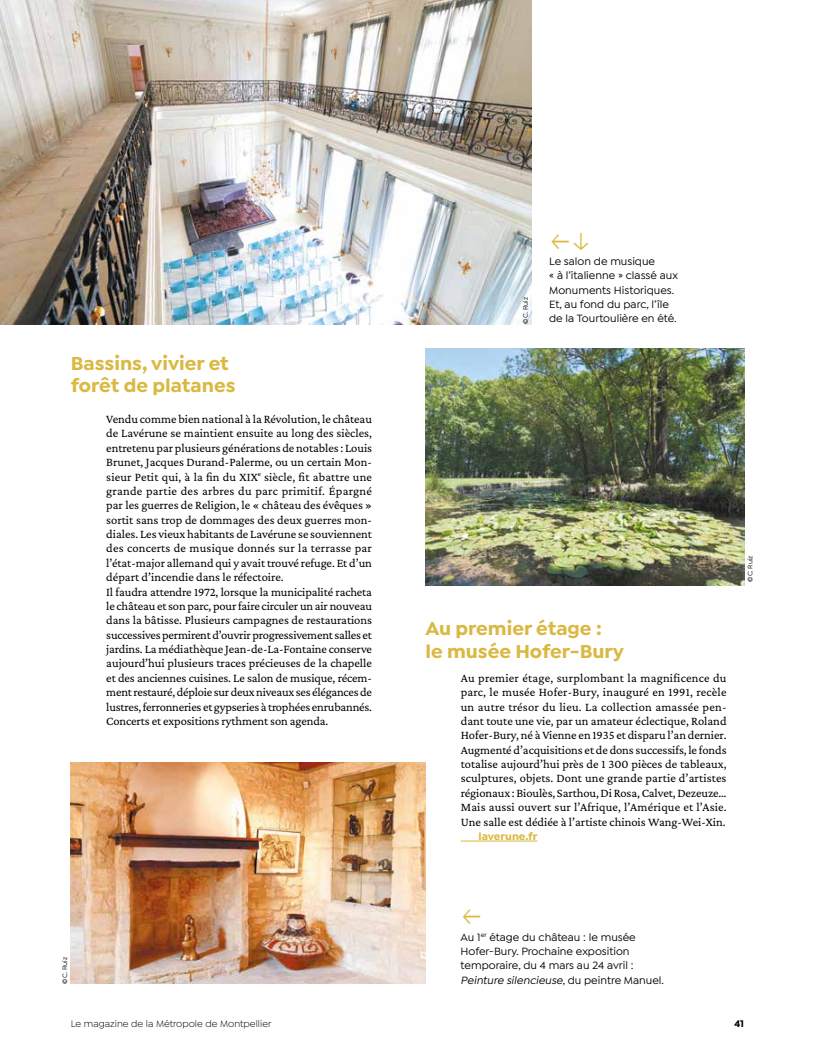
<style>
.page{position:relative;width:815px;height:1063px;background:#fff}
.page>*{position:absolute;margin:0;border:0;box-sizing:border-box;transform-origin:0 0}
.EXERGUE{font:700 20px/22.5px "Isidora Sans";color:#dab942}
.TEXTE_COURANT_-_just{font:12.5px/14.4px "Crimson Pro";letter-spacing:-.005em;color:#000;text-align:justify}
.LÉGENDES_flèches{font:500 11.25px/14.4px "Isidora Sans";color:#000}
.INFOS{font:700 11.25px "Isidora Sans";color:#dab942}
.t1{font:10px "Isidora Sans";color:#000}
.TXT_COURANT_-_drapea{font:700 10px "Isidora Sans";color:#000}
.t2{font:500 6.88px "Isidora Sans";color:#000}
.s1{font-style:italic}
</style>
<div class="page">
<img style="left:425px;top:349px;width:319px;height:236px">
<img style="left:71px;top:763px;width:354px;height:221px">
<hr style="left:461px;top:841px;width:76px;height:1px;background:#dab942">
<img style="left:0;top:0;width:531px;height:324px">
<p class="EXERGUE" style="left:71px;top:352px;width:166px">Bassins, vivier et forêt de platanes</p>
<p class="TEXTE_COURANT_-_just" style="left:106px;top:412px;width:267px">Vendu comme bien national à la Révolution, le château de Lavérune se maintient ensuite au long des siècles, entretenu par plusieurs générations de notables : Louis Brunet, Jacques Durand-Palerme, ou un certain Mon&shy;sieur Petit qui, à la fin du XIX<sup>e</sup> siècle, fit abattre une grande partie des arbres du parc primitif. Épargné par les guerres de Religion, le « château des évêques » sortit sans trop de dommages des deux guerres mon&shy;diales. Les vieux habitants de Lavérune se souviennent des concerts de musique donnés sur la terrasse par l’état-major allemand qui y avait trouvé refuge. Et d’un départ d’incendie dans le réfectoire.</p>
<p class="TEXTE_COURANT_-_just" style="left:106px;top:584px;width:267px">Il faudra attendre 1972, lorsque la municipalité racheta le château et son parc, pour faire circuler un air nouveau dans la bâtisse. Plusieurs campagnes de restaurations successives permirent d’ouvrir progressivement salles et jardins. La médiathèque Jean-de-La-Fontaine conserve aujourd’hui plusieurs traces précieuses de la chapelle et des anciennes cuisines. Le salon de musique, récem&shy;ment restauré, déploie sur deux niveaux ses élégances de lustres, ferronneries et gypseries à trophées enrubannés.<br>Concerts et expositions rythment son agenda.</p>
<p class="t2" style="left:61px;top:984px;width:28px;rotate:-90deg">©C. Ruiz</p>
<p class="t2" style="left:522px;top:324px;width:28px;rotate:-90deg">©C. Ruiz</p>
<p class="LÉGENDES_flèches" style="left:549px;top:254px;width:130px">Le salon de musique<br>« à l’italienne » classé aux<br>Monuments Historiques.<br>Et, au fond du parc, l’île de la Tourtoulière en été.</p>
<p class="EXERGUE" style="left:425px;top:617px;width:200px">Au premier étage : le musée Hofer-Bury</p>
<p class="TEXTE_COURANT_-_just" style="left:461px;top:670px;width:267px">Au premier étage, surplombant la magnificence du parc, le musée Hofer-Bury, inauguré en 1991, recèle un autre trésor du lieu. La collection amassée pen&shy;dant toute une vie, par un amateur éclectique, Roland Hofer-Bury, né à Vienne en 1935 et disparu l’an dernier.<br>Augmenté d’acquisitions et de dons successifs, le fonds totalise aujourd’hui près de 1 300 pièces de tableaux, sculptures, objets. Dont une grande partie d’artistes régionaux : Bioulès, Sarthou, Di Rosa, Calvet, Dezeuze… Mais aussi ouvert sur l’Afrique, l’Amérique et l’Asie.<br>Une salle est dédiée à l’artiste chinois Wang-Wei-Xin.</p>
<p class="INFOS" style="left:479px;top:829px;width:61px">laverune.fr</p>
<p class="t2" style="left:746px;top:582px;width:28px;rotate:-90deg">©C. Ruiz</p>
<p class="LÉGENDES_flèches" style="left:461px;top:930px;width:205px">Au 1<sup>er</sup> étage du château : le musée Hofer-Bury. Prochaine exposition temporaire, du 4 mars au 24 avril :<br><span class="s1">Peinture silencieuse</span>, d u p e i n t re M a n u e l .</p>
<p class="t1" style="left:71px;top:1018px;width:202px">Le magazine de la Métropole de Montpellier</p>
<p class="TXT_COURANT_-_drapea" style="left:734px;top:1017px;width:11px">41</p>
</div>
